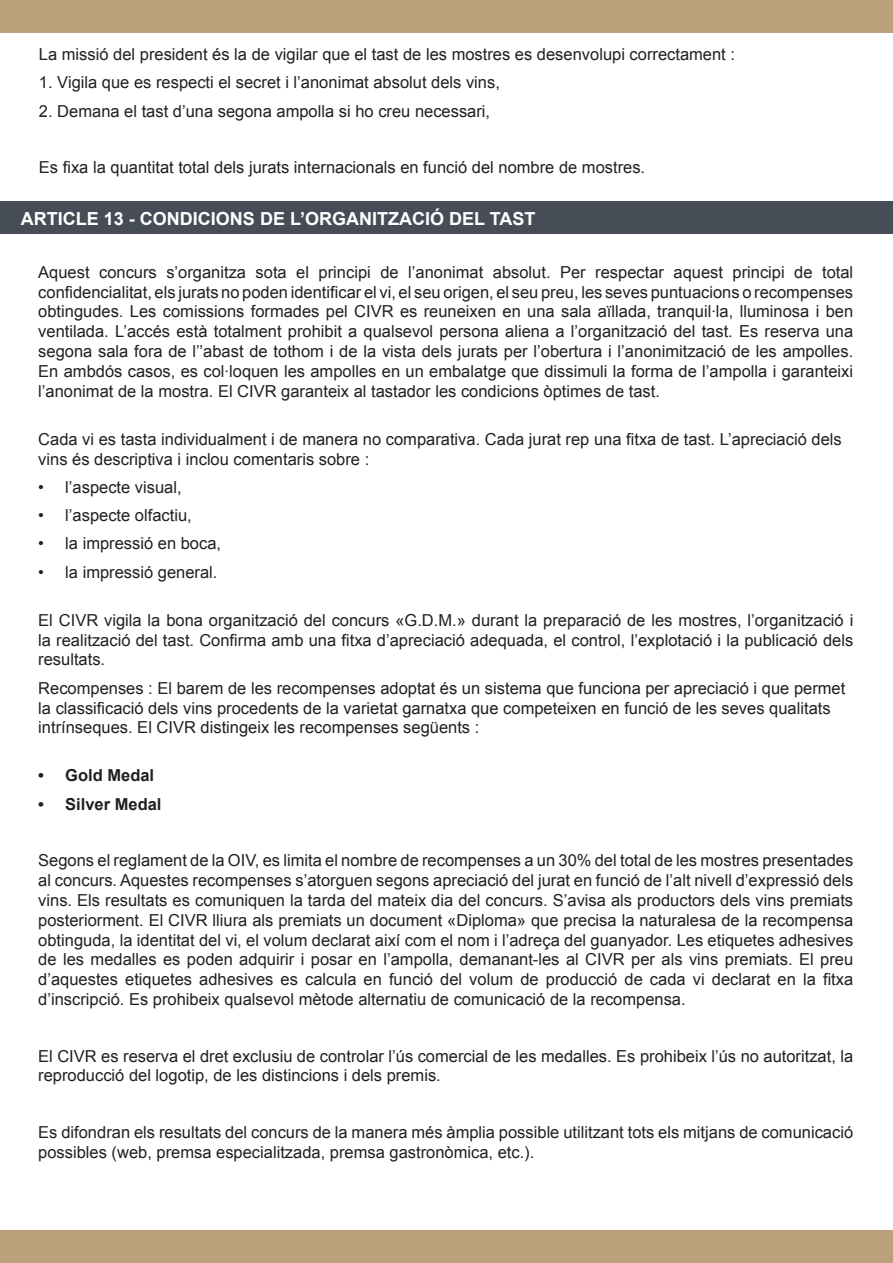
<style>
.page{position:relative;width:893px;height:1263px;background:#fff}
.page>*{position:absolute;margin:0;border:0;box-sizing:border-box;transform-origin:0 0}
.t1{font:700 18px "Arial";color:#fff}
.t2{font:16.5px/19.8px "Arial";color:#231f20}
.t3{font:700 16.5px "Arial";color:#231f20}
</style>
<div class="page">
<div style="left:0;top:0;width:893px;height:33px;background:#bca07b"></div>
<div style="left:0;top:201px;width:893px;height:32px;background:#464d57"></div>
<div style="left:0;top:1230px;width:893px;height:33px;background:#bca07b"></div>
<p class="t2" style="left:39px;top:45px;width:698px">La missió del president és la de vigilar que el tast de les mostres es desenvolupi correctament :</p>
<p class="t2" style="left:39px;top:73px;width:462px">1. Vigila que es respecti el secret i l’anonimat absolut dels vins,</p>
<p class="t2" style="left:39px;top:101px;width:453px">2. Demana el tast d’una segona ampolla si ho creu necessari,</p>
<p class="t2" style="left:39px;top:158px;width:608px">Es fixa la quantitat total dels jurats internacionals en funció del nombre de mostres.</p>
<p class="t1" style="left:21px;top:207px;width:516px">ARTICLE 13 - CONDICIONS DE L’ORGANITZACIÓ DEL TAST</p>
<p class="t2" style="left:38px;top:262px;width:816px;text-align:justify">Aquest concurs s’organitza sota el principi de l’anonimat absolut. Per respectar aquest principi de total confidencialitat, els jurats no poden identificar el vi, el seu origen, el seu preu, les seves puntuacions o recompenses obtingudes. Les comissions formades pel CIVR es reuneixen en una sala aïllada, tranquil·la, lluminosa i ben ventilada. L’accés està totalment prohibit a qualsevol persona aliena a l’organització del tast. Es reserva una segona sala fora de l’’abast de tothom i de la vista dels jurats per l’obertura i l’anonimització de les ampolles.<br>En ambdós casos, es col·loquen les ampolles en un embalatge que dissimuli la forma de l’ampolla i garanteixi l’anonimat de la mostra. El CIVR garanteix al tastador les condicions òptimes de tast.</p>
<p class="t2" style="left:38px;top:429px;width:805px">Cada vi es tasta individualment i de manera no comparativa. Cada jurat rep una fitxa de tast. L’apreciació dels vins és descriptiva i inclou comentaris sobre :</p>
<p class="t2" style="left:38px;top:477px;width:145px">• l’aspecte visual,</p>
<p class="t2" style="left:38px;top:506px;width:155px">• l’aspecte olfactiu,</p>
<p class="t2" style="left:38px;top:534px;width:184px">• la impressió en boca,</p>
<p class="t2" style="left:38px;top:562px;width:181px">• la impressió general.</p>
<p class="t2" style="left:38px;top:610px;width:817px;text-align:justify">El CIVR vigila la bona organització del concurs «G.D.M.» durant la preparació de les mostres, l’organització i la realització del tast. Confirma amb una fitxa d’apreciació adequada, el control, l’explotació i la publicació dels resultats.</p>
<p class="t2" style="left:38px;top:678px;width:809px">Recompenses : El barem de les recompenses adoptat és un sistema que funciona per apreciació i que permet la classificació dels vins procedents de la varietat garnatxa que competeixen en funció de les seves qualitats intrínseques. El CIVR distingeix les recompenses següents :</p>
<p class="t3" style="left:38px;top:765px;width:117px">• Gold Medal</p>
<p class="t3" style="left:38px;top:793px;width:125px">• Silver Medal</p>
<p class="t2" style="left:38px;top:851px;width:816px;text-align:justify">Segons el reglament de la OIV, es limita el nombre de recompenses a un 30% del total de les mostres presentades al concurs. Aquestes recompenses s’atorguen segons apreciació del jurat en funció de l’alt nivell d’expressió dels vins. Els resultats es comuniquen la tarda del mateix dia del concurs. S’avisa als productors dels vins premiats posteriorment. El CIVR lliura als premiats un document «Diploma» que precisa la naturalesa de la recompensa obtinguda, la identitat del vi, el volum declarat així com el nom i l’adreça del guanyador. Les etiquetes adhesives de les medalles es poden adquirir i posar en l’ampolla, demanant-les al CIVR per als vins premiats. El preu d’aquestes etiquetes adhesives es calcula en funció del volum de producció de cada vi declarat en la fitxa d’inscripció. Es prohibeix qualsevol mètode alternatiu de comunicació de la recompensa.</p>
<p class="t2" style="left:38px;top:1046px;width:816px">El CIVR es reserva el dret exclusiu de controlar l’ús comercial de les medalles. Es prohibeix l’ús no autoritzat, la reproducció del logotip, de les distincions i dels premis.</p>
<p class="t2" style="left:38px;top:1122px;width:816px">Es difondran els resultats del concurs de la manera més àmplia possible utilitzant tots els mitjans de comunicació possibles (web, premsa especialitzada, premsa gastronòmica, etc.).</p>
</div>
